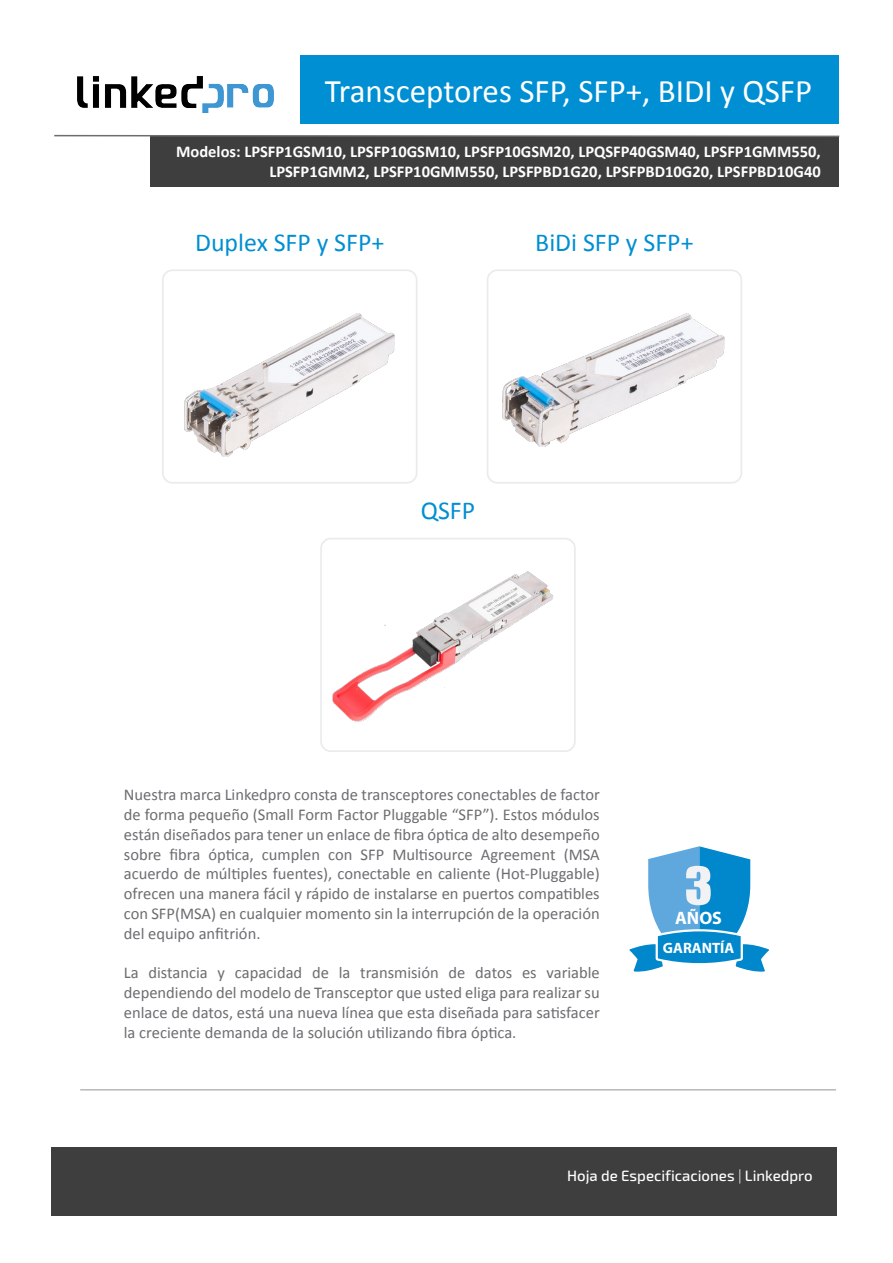
<style>
.page{position:relative;width:893px;height:1263px;background:#fff}
.page>*{position:absolute;margin:0;border:0;box-sizing:border-box;transform-origin:0 0}
.SUBT{font:33px "Calibri";color:#fff}
.SUBT-2{font:25.8px "Calibri";color:#008fd3}
.t1{font:700 18px "Myriad Pro";color:#fff}
.DESCR{font:16.5px/19.8px "Calibri";color:#6c6d70;text-align:justify}
.t2{font:700 16.5px "Calibri";color:#fff}
.t3{font:500 15px "Exo 2";color:#fff}
.t4{font:700 15px "Myriad Pro";color:#fff}
.s1{font-weight:300}
</style>
<div class="page">
<div style="left:300px;top:55px;width:538px;height:68px;background:#008fd3"></div>
<div style="left:151px;top:136px;width:688px;height:51px;background:#3e3e3f"></div>
<svg style="left:54px;top:134px;width:786px;height:4px"></svg>
<img style="left:77px;top:76px;width:197px;height:37px">
<div style="left:51px;top:1147px;width:785px;height:69px;background:#3e3e3f"></div>
<hr style="left:80px;top:1089px;width:756px;height:1px;background:#939598">
<div style="left:320px;top:538px;width:256px;height:214px;border:2px solid #e1e2e4;border-radius:10px"></div>
<img style="left:332px;top:571px;width:222px;height:151px">
<div style="left:487px;top:269px;width:255px;height:215px;border:2px solid #e1e2e4;border-radius:10px"></div>
<div style="left:162px;top:269px;width:255px;height:215px;border:2px solid #e1e2e4;border-radius:10px"></div>
<img style="left:502px;top:313px;width:222px;height:133px">
<img style="left:185px;top:313px;width:210px;height:143px">
<svg style="left:629px;top:846px;width:140px;height:126px"></svg>
<p class="SUBT" style="left:325px;top:68px;width:489px">Transceptores SFP, SFP+, BIDI y QSFP</p>
<p class="t2" style="left:176px;top:140px;width:646px">Modelos: LPSFP1GSM10, LPSFP10GSM10, LPSFP10GSM20, LPQSFP40GSM40, LPSFP1GMM550,</p>
<p class="t2" style="left:269px;top:160px;width:553px">LPSFP1GMM2, LPSFP10GMM550, LPSFPBD1G20, LPSFPBD10G20, LPSFPBD10G40</p>
<p class="SUBT-2" style="left:195px;top:224px;width:191px">Duplex SFP y SFP+</p>
<p class="SUBT-2" style="left:535px;top:224px;width:160px">BiDi SFP y SFP+</p>
<p class="SUBT-2" style="left:421px;top:492px;width:56px">QSFP</p>
<p class="DESCR" style="left:124px;top:784px;width:477px">Nuestra marca Linkedpro consta de transceptores conectables de factor de forma pequeño (Small Form Factor Pluggable “SFP”). Estos módulos están diseñados para tener un enlace de fibra óptica de alto desempeño sobre fibra óptica, cumplen con SFP Multisource Agreement (MSA acuerdo de múltiples fuentes), conectable en caliente (Hot-Pluggable) ofrecen una manera fácil y rápido de instalarse en puertos compatibles con SFP(MSA) en cualquier momento sin la interrupción de la operación del equipo anfitrión.</p>
<p class="DESCR" style="left:124px;top:962px;width:477px">La distancia y capacidad de la transmisión de datos es variable dependiendo del modelo de Transceptor que usted eliga para realizar su enlace de datos, está una nueva línea que esta diseñada para satisfacer la creciente demanda de la solución utilizando fibra óptica.</p>
<p class="t1" style="left:675px;top:906px;width:48px">AÑOS</p>
<p class="t4" style="left:663px;top:938px;width:73px">GARANTÍA</p>
<p class="t3" style="left:567px;top:1167px;width:247px">Hoja de Especificaciones <span class="s1">|</span> Linkedpro</p>
</div>
